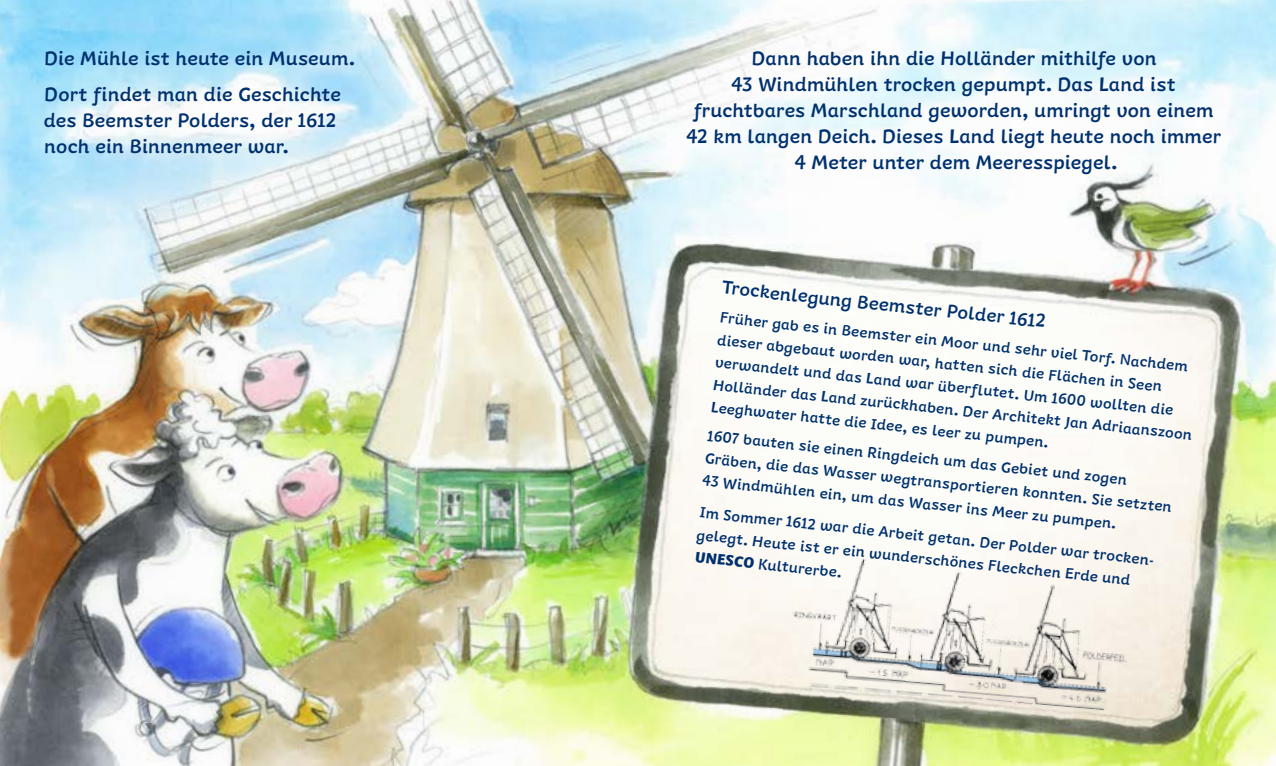
<style>
.page{position:relative;width:1276px;height:766px;background:#fff}
.page>*{position:absolute;margin:0;border:0;box-sizing:border-box;transform-origin:0 0}
.t1{font:19.12px/25.9px "Kiddy Kitty";letter-spacing:.01em;color:#00316e}
.t2{font:18px "Kiddy Kitty";color:#00316e}
.t3{font:14.62px/22.5px "Kiddy Kitty";color:#00316e}
.s1{font-weight:700}
</style>
<div class="page">
<img style="left:0;top:0;width:1276px;height:765px">
<img style="left:783px;top:552px;width:350px;height:169px">
<h1 class="t1" style="left:45px;top:43px;width:312px;line-height:35.6px">Die Mühle ist heute ein Museum.<br>Dort findet man die Geschichte</h1>
<h1 class="t1" style="left:44px;top:109px;width:294px">des Beemster Polders, der 1612 noch ein Binnenmeer war.</h1>
<h1 class="t1" style="left:686px;top:48px;width:536px;text-align:center">Dann haben ihn die Holländer mithilfe von<br>43 Windmühlen trocken gepumpt. Das Land ist fruchtbares Marschland geworden, umringt von einem 42 km langen Deich. Dieses Land liegt heute noch immer 4 Meter unter dem Meeresspiegel.</h1>
<p class="t2" style="left:723px;top:277px;width:326px;rotate:6deg">Trockenlegung Beemster Polder 1612</p>
<p class="t3" style="left:721px;top:307px;width:483px;rotate:6deg">Früher gab es in Beemster ein Moor und sehr viel Torf. Nachdem dieser abgebaut worden war, hatten sich die Flächen in Seen verwandelt und das Land war überflutet. Um 1600 wollten die Holländer das Land zurückhaben. Der Architekt Jan Adriaanszoon Leeghwater hatte die Idee, es leer zu pumpen.</p>
<p class="t3" style="left:708px;top:425px;width:471px;rotate:6deg">1607 bauten sie einen Ringdeich um das Gebiet und zogen<br>Gräben, die das Wasser wegtransportieren konnten. Sie setzten<br>43 Windmühlen ein, um das Wasser ins Meer zu pumpen.</p>
<p class="t3" style="left:700px;top:502px;width:459px;rotate:6deg">Im Sommer 1612 war die Arbeit getan. Der Polder war trocken&shy;gelegt. Heute ist er ein wunderschönes Fleckchen Erde und<br><span class="s1">UNESCO</span> Kulturerbe.</p>
</div>
